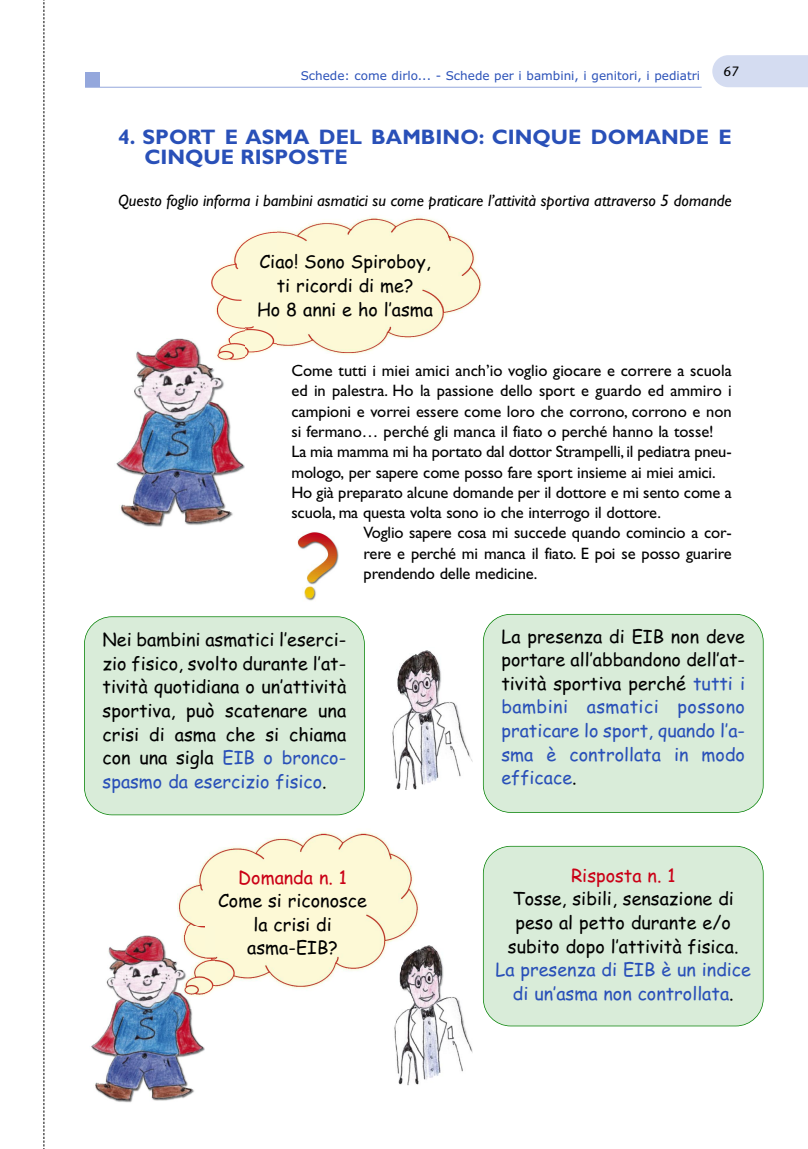
<style>
.page{position:relative;width:808px;height:1149px;background:#fff}
.page>*{position:absolute;margin:0;border:0;box-sizing:border-box;transform-origin:0 0}
.t1{font:700 21px/20.2px "Gill Sans";color:#2950b8}
.t2{font:18px/23.5px "Comic Sans MS";color:#000;text-align:center}
.t3{font:18px/23.5px "Comic Sans MS";color:#2950b8;text-align:center}
.t4{font:18px "Comic Sans MS";color:#ca0016}
.t5{font:16.5px "Gill Sans";letter-spacing:-.01em;color:#000}
.t6{font:italic 16.5px "Gill Sans";color:#000}
.t7{font:13.5px "Stone Sans";color:#000}
.t8{font:12px "Verdana";color:#2950b8}
.s1{color:#2950b8}
.s2{color:#000}
</style>
<div class="page">
<div style="left:484px;top:846px;width:279px;height:179px;background:#d9ecd9;border-radius:27px"></div>
<div style="left:483px;top:845px;width:280px;height:180px;border:2px solid #008000;border-radius:28px"></div>
<div style="left:484px;top:614px;width:279px;height:197px;background:#d9ecd9;border-radius:27px"></div>
<div style="left:483px;top:613px;width:280px;height:199px;border:2px solid #008000;border-radius:28px"></div>
<img style="left:394px;top:945px;width:79px;height:139px">
<hr style="left:85px;top:87px;width:617px;height:1px;background:#94a7dc">
<div style="left:85px;top:73px;width:15px;height:14px;background:#94a7dc"></div>
<div style="left:712px;top:55px;width:96px;height:32px;background:#d4dcf1"></div>
<svg style="left:44px;top:0;width:1px;height:1147px"></svg>
<img style="left:116px;top:338px;width:128px;height:189px">
<img style="left:211px;top:207px;width:271px;height:159px">
<svg style="left:214px;top:207px;width:7px;height:2px"></svg>
<img style="left:294px;top:364px;width:132px;height:2px">
<img style="left:392px;top:650px;width:80px;height:139px">
<img style="left:91px;top:935px;width:114px;height:168px">
<img style="left:177px;top:832px;width:242px;height:157px">
<img style="left:393px;top:942px;width:27px;height:66px">
<img style="left:177px;top:926px;width:37px;height:82px">
<img style="left:297px;top:532px;width:42px;height:69px">
<div style="left:85px;top:617px;width:279px;height:197px;background:#d9ecd9;border-radius:27px"></div>
<div style="left:84px;top:616px;width:281px;height:199px;border:2px solid #008000;border-radius:28px"></div>
<p class="t8" style="left:301px;top:69px;width:401px">Schede: come dirlo... - Schede per i bambini, i genitori, i pediatri</p>
<p class="t7" style="left:724px;top:66px;width:17px">67</p>
<p class="t1" style="left:144px;top:128px;width:589px;text-indent:-26px">4. SPORT E ASMA DEL BAMBINO: CINQUE DOMANDE E<br>CINQUE RISPOSTE</p>
<p class="t6" style="left:118px;top:194px;width:615px">Questo foglio informa i bambini asmatici su come praticare l’attività sportiva attraverso 5 domande</p>
<p class="t2" style="left:257px;top:250px;width:178px">Ciao! Sono Spiroboy, ti ricordi di me?<br>Ho 8 anni e ho l’asma</p>
<p class="t5" style="left:291px;top:364px;width:442px">Come tutti i miei amici anch’io voglio giocare e correre a scuola</p>
<p class="t5" style="left:291px;top:384px;width:442px">ed in palestra. Ho la passione dello sport e guardo ed ammiro i</p>
<p class="t5" style="left:291px;top:405px;width:442px">campioni e vorrei essere come loro che corrono, corrono e non</p>
<p class="t5" style="left:291px;top:425px;width:424px">si fermano… perché gli manca il fiato o perché hanno la tosse!</p>
<p class="t5" style="left:291px;top:445px;width:442px">La mia mamma mi ha portato dal dottor Strampelli, il pediatra pneu-</p>
<p class="t5" style="left:291px;top:465px;width:426px">mologo, per sapere come posso fare sport insieme ai miei amici.</p>
<p class="t5" style="left:291px;top:486px;width:442px">Ho già preparato alcune domande per il dottore e mi sento come a</p>
<p class="t5" style="left:291px;top:506px;width:371px">scuola, ma questa volta sono io che interrogo il dottore.</p>
<p class="t5" style="left:364px;top:526px;width:370px">Voglio sapere cosa mi succede quando comincio a cor-</p>
<p class="t5" style="left:364px;top:546px;width:370px">rere e perché mi manca il fiato. E poi se posso guarire</p>
<p class="t5" style="left:364px;top:567px;width:175px">prendendo delle medicine.</p>
<p class="t2" style="left:103px;top:628px;width:245px;text-align:justify">Nei bambini asmatici l’eserci&shy;zio fisico, svolto durante l’at&shy;tività quotidiana o un’attività sportiva, può scatenare una crisi di asma che si chiama con una sigla <span class="s1">EIB o bronco&shy;spasmo da esercizio fisico</span>.</p>
<p class="t4" style="left:238px;top:866px;width:110px">Domanda n. 1</p>
<p class="t2" style="left:218px;top:888px;width:150px">Come si riconosce la crisi di asma-EIB?</p>
<p class="t3" style="left:501px;top:624px;width:245px;text-align:justify"><span class="s2">La presenza di EIB non deve portare all’abbandono dell’at&shy;tività sportiva perché</span> tutti i bambini asmatici possono praticare lo sport, quando l’a&shy;sma è controllata in modo efficace<span class="s2">.</span></p>
<p class="t4" style="left:571px;top:864px;width:106px">Risposta n. 1</p>
<p class="t2" style="left:508px;top:887px;width:232px">Tosse, sibili, sensazione di peso al petto durante e/o subito dopo l’attività fisica.</p>
<p class="t3" style="left:495px;top:957px;width:257px">La presenza di EIB è un indice di un’asma non controllata<span class="s2">.</span></p>
</div>
